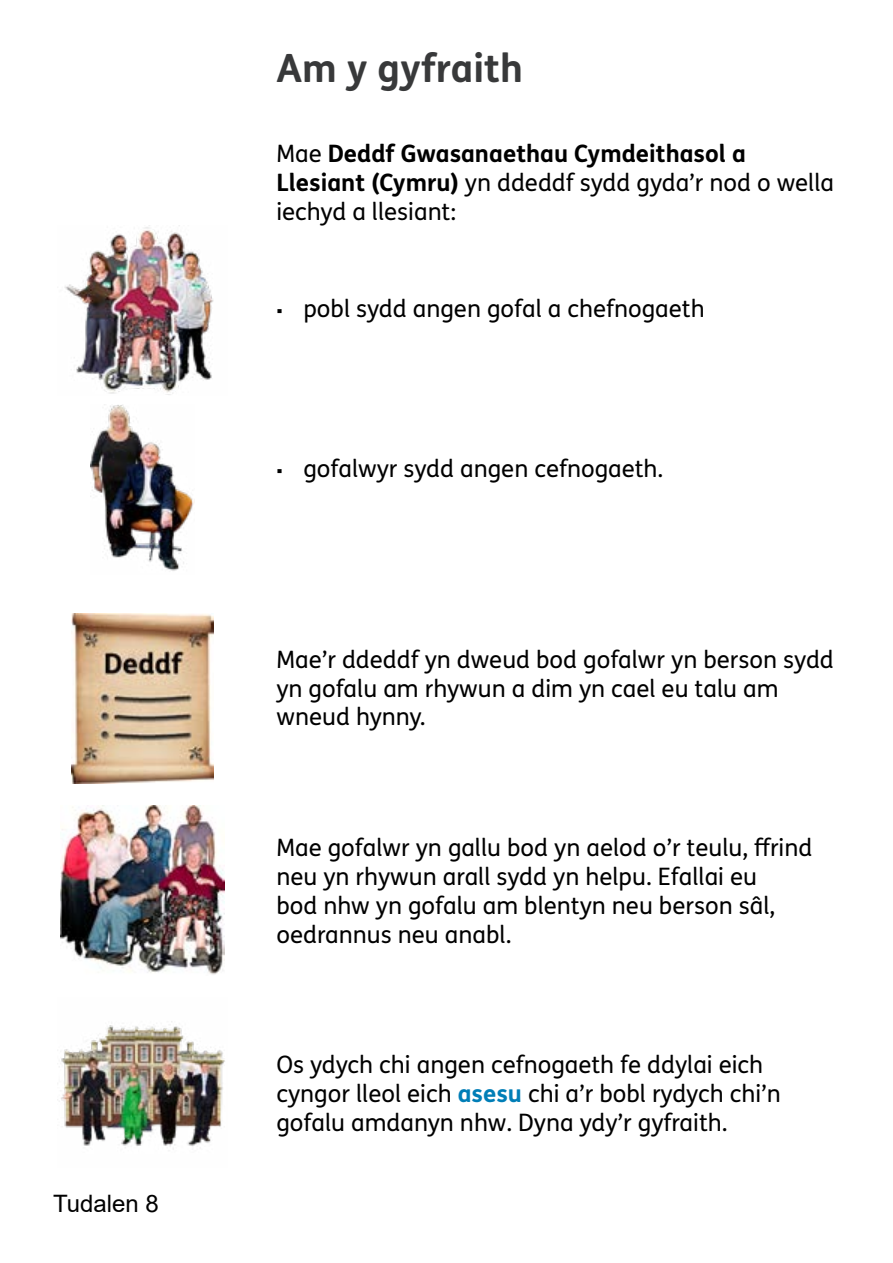
<style>
.page{position:relative;width:893px;height:1263px;background:#fff}
.page>*{position:absolute;margin:0;border:0;box-sizing:border-box;transform-origin:0 0}
.t1{font:700 39px "FS Me Pro";color:#38393a}
.Bodytext{font:24px/28.8px "FS Me Pro";color:#000}
.t2{font:24px "Arial";color:#000}
.s1{font-weight:700}
.s2{font-family:"Verdana";font-size:18px}
.s3{font-weight:700;color:#007eb7}
</style>
<div class="page">
<img style="left:64px;top:225px;width:150px;height:170px">
<img style="left:91px;top:405px;width:103px;height:166px">
<img style="left:72px;top:613px;width:141px;height:170px">
<img style="left:60px;top:805px;width:165px;height:170px">
<img style="left:57px;top:1021px;width:168px;height:129px">
<p class="t2" style="left:53px;top:1187px;width:107px">Tudalen 8</p>
<h2 class="t1" style="left:276px;top:38px;width:248px">Am y gyfraith</h2>
<p class="Bodytext" style="left:276px;top:139px;width:559px">Mae <span class="s1">Deddf Gwasanaethau Cymdeithasol a<br>Llesiant (Cymru)</span> yn ddeddf sydd gyda’r nod o wella iechyd a llesiant:</p>
<p class="Bodytext" style="left:276px;top:293px;width:430px"><span class="s2">▪</span> pobl sydd angen gofal a chefnogaeth</p>
<p class="Bodytext" style="left:276px;top:454px;width:388px"><span class="s2">▪</span> gofalwyr sydd angen cefnogaeth.</p>
<p class="Bodytext" style="left:276px;top:644px;width:559px">Mae’r ddeddf yn dweud bod gofalwr yn berson sydd yn gofalu am rhywun a dim yn cael eu talu am wneud hynny.</p>
<p class="Bodytext" style="left:276px;top:833px;width:537px">Mae gofalwr yn gallu bod yn aelod o’r teulu, ffrind neu yn rhywun arall sydd yn helpu. Efallai eu<br>bod nhw yn gofalu am blentyn neu berson sâl, oedrannus neu anabl.</p>
<p class="Bodytext" style="left:276px;top:1050px;width:506px">Os ydych chi angen cefnogaeth fe ddylai eich cyngor lleol eich <span class="s3">asesu</span> chi a’r bobl rydych chi’n gofalu amdanyn nhw. Dyna ydy’r gyfraith.</p>
</div>
